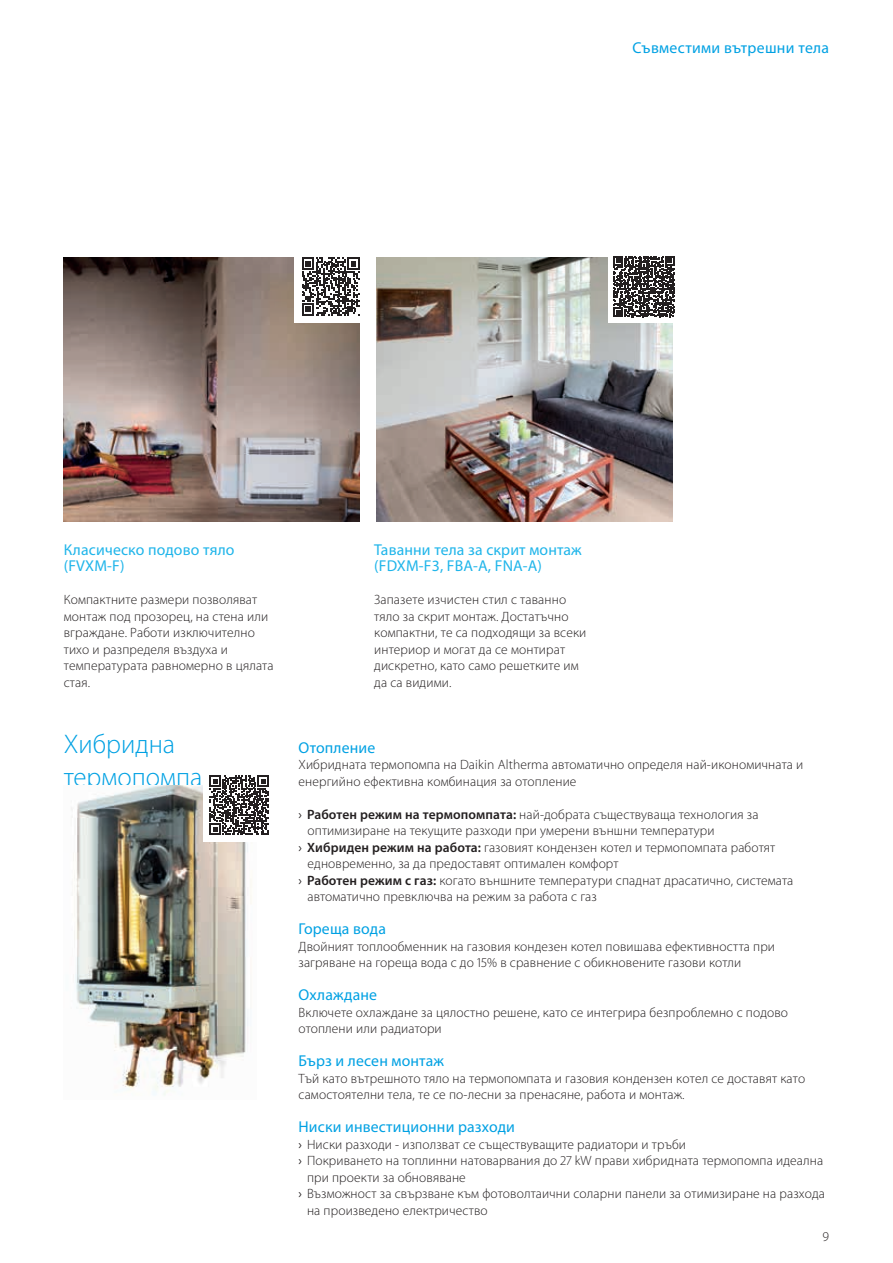
<style>
.page{position:relative;width:893px;height:1263px;background:#fff}
.page>*{position:absolute;margin:0;border:0;box-sizing:border-box;transform-origin:0 0}
.t1{font:300 27px/33px "Myriad Pro";color:#00a1e3}
.t2{font:15.75px "Myriad Pro";letter-spacing:.01em;color:#00a1e3}
.t3{font:15.75px/16.5px "Myriad Pro";letter-spacing:.01em;color:#1fb5ea}
.t4{font:300 13.5px/16.5px "Myriad Pro";letter-spacing:.01em;color:#231f20}
.s1{font-weight:400}
.s2{font-weight:600}
</style>
<div class="page">
<img style="left:377px;top:258px;width:295px;height:264px">
<img style="left:64px;top:258px;width:296px;height:264px">
<img style="left:71px;top:786px;width:181px;height:309px">
<div style="left:295px;top:250px;width:72px;height:72px;background:#fff"></div>
<svg style="left:302px;top:257px;width:58px;height:58px"></svg>
<div style="left:608px;top:250px;width:72px;height:72px;background:#fff"></div>
<svg style="left:613px;top:256px;width:62px;height:61px"></svg>
<div style="left:203px;top:769px;width:72px;height:72px;background:#fff"></div>
<svg style="left:210px;top:775px;width:59px;height:60px"></svg>
<p class="t2" style="left:633px;top:38px;width:198px">Съвместими вътрешни тела</p>
<p class="t3" style="left:64px;top:541px;width:172px">Класическо подово тяло (FVXM-F)</p>
<p class="t4" style="left:64px;top:592px;width:211px">Компактните размери позволяват монтаж под прозорец, на стена или вграждане. Работи изключително тихо и разпределя въздуха и температурата равномерно в цялата стая.</p>
<h1 class="t1" style="left:64px;top:727px;width:140px">Хибридна термопомпа</h1>
<p class="t3" style="left:374px;top:541px;width:209px">Таванни тела за скрит монтаж (FDXM-F3, FBA-A, FNA-A)</p>
<p class="t4" style="left:374px;top:592px;width:214px">Запазете изчистен стил с таванно тяло за скрит монтаж. Достатъчно компактни, те са подходящи за всеки интериор и могат да се монтират дискретно, като само решетките им да са видими.</p>
<p class="t2" style="left:298px;top:738px;width:78px">Отопление</p>
<p class="t4" style="left:298px;top:757px;width:506px">Хибридната термопомпа на Daikin Altherma автоматично определя най-икономичната и енергийно ефективна комбинация за отопление</p>
<p class="t4" style="left:298px;top:806px;width:461px"><span class="s1">›</span> <span class="s2">Работен режим на термопомпата:</span> най-добрата съществуваща технология за</p>
<p class="t4" style="left:307px;top:822px;width:409px">оптимизиране на текущите разходи при умерени външни температури</p>
<p class="t4" style="left:298px;top:839px;width:478px"><span class="s1">›</span> <span class="s2">Хибриден режим на работа:</span> газовият кондензен котел и термопомпата работят</p>
<p class="t4" style="left:307px;top:855px;width:313px">едновременно, за да предоставят оптимален комфорт</p>
<p class="t4" style="left:298px;top:872px;width:496px"><span class="s1">›</span> <span class="s2">Работен режим с газ:</span> когато външните температури спаднат драсатично, системата</p>
<p class="t4" style="left:307px;top:888px;width:291px">автоматично превключва на режим за работа с газ</p>
<p class="t2" style="left:298px;top:919px;width:89px">Гореща вода</p>
<p class="t4" style="left:298px;top:938px;width:478px">Двойният топлообменник на газовия кондезен котел повишава ефективността при загряване на гореща вода с до 15% в сравнение с обикновените газови котли</p>
<p class="t2" style="left:298px;top:985px;width:80px">Охлаждане</p>
<p class="t4" style="left:298px;top:1004px;width:491px">Включете охлаждане за цялостно решене, като се интегрира безпроблемно с подово отоплени или радиатори</p>
<p class="t2" style="left:298px;top:1051px;width:147px">Бърз и лесен монтаж</p>
<p class="t4" style="left:298px;top:1070px;width:508px">Тъй като вътрешното тяло на термопомпата и газовия кондензен котел се доставят като самостоятелни тела, те се по-лесни за пренасяне, работа и монтаж.</p>
<p class="t2" style="left:298px;top:1117px;width:218px">Ниски инвестиционни разходи</p>
<p class="t4" style="left:298px;top:1136px;width:389px"><span class="s1">›</span> Ниски разходи - използват се съществуващите радиатори и тръби</p>
<p class="t4" style="left:298px;top:1153px;width:526px"><span class="s1">›</span> Покриването на топлинни натоварвания до 27 kW прави хибридната термопомпа идеална</p>
<p class="t4" style="left:307px;top:1169px;width:160px">при проекти за обновяване</p>
<p class="t4" style="left:298px;top:1185px;width:528px"><span class="s1">›</span> Възможност за свързване към фотоволтаични соларни панели за отимизиране на разхода</p>
<p class="t4" style="left:307px;top:1202px;width:182px">на произведено електричество</p>
<p class="t4" style="left:823px;top:1229px;width:8px">9</p>
</div>
